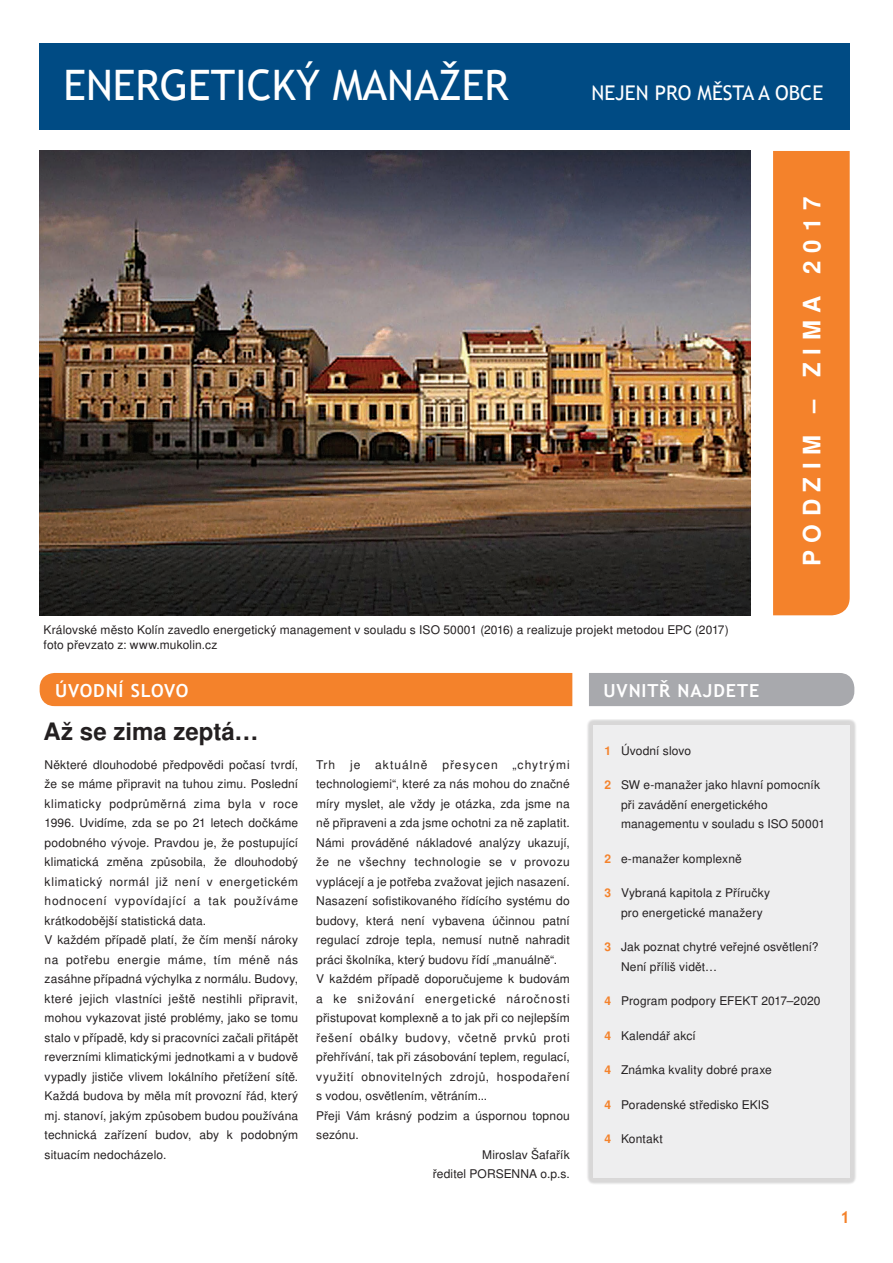
<style>
.page{position:relative;width:893px;height:1263px;background:#fff}
.page>*{position:absolute;margin:0;border:0;box-sizing:border-box;transform-origin:0 0}
.t1{font:42px "Trebuchet MS";color:#fff}
.t2{font:700 24px "Nimbus San L";letter-spacing:.32em;color:#fff}
.t3{font:700 24px "Nimbus San L";letter-spacing:.005em;color:#231f20}
.t4{font:20.25px "Trebuchet MS";color:#fff}
.t5{font:700 18px "Trebuchet MS";letter-spacing:.045em;color:#fff}
.t6{font:700 16.5px "Trebuchet MS";color:#f4822b}
.t7{font:12px/19.5px "Nimbus San L";letter-spacing:.015em;color:#231f20}
.t8{font:12px "Nimbus San L";letter-spacing:.055em;color:#231f20}
.t9{font:12px "Nimbus San L";letter-spacing:.07em;color:#231f20}
.t10{font:12px "Nimbus San L";letter-spacing:.04em;color:#231f20}
.t11{font:12px "Nimbus San L";letter-spacing:.08em;color:#231f20}
.s1{font-weight:700;color:#f4822b}
</style>
<div class="page">
<div style="left:40px;top:43px;width:810px;height:87px;background:#004b84"></div>
<img style="left:40px;top:151px;width:710px;height:464px">
<div style="left:773px;top:151px;width:77px;height:464px;background:#f4822b"></div>
<div style="left:589px;top:673px;width:265px;height:33px;background:#a8a9ad"></div>
<div style="left:587px;top:719px;width:270px;height:466px;background:#231f20;opacity:.18"></div>
<div style="left:594px;top:726px;width:256px;height:452px;background:#eeeeef"></div>
<div style="left:40px;top:673px;width:532px;height:33px;background:#f4822b"></div>
<h1 class="t1" style="left:64px;top:60px;width:447px">ENERGETICKÝ MANAŽER</h1>
<h3 class="t4" style="left:591px;top:81px;width:231px">NEJEN PRO MĚSTA A OBCE</h3>
<h2 class="t2" style="left:795px;top:566px;width:371px;rotate:-90deg">PODZIM – ZIMA 2017</h2>
<p class="t7" style="left:44px;top:622px;width:687px;line-height:15px">Královské město Kolín zavedlo energetický management v souladu s ISO 50001 (2016) a realizuje projekt metodou EPC (2017) foto převzato z: www.mukolin.cz</p>
<h3 class="t5" style="left:55px;top:679px;width:135px">ÚVODNÍ SLOVO</h3>
<h2 class="t3" style="left:44px;top:714px;width:217px">Až se zima zeptá…</h2>
<p class="t7" style="left:45px;top:754px;width:255px">Některé dlouhodobé předpovědi počasí tvrdí, že se máme připravit na tuhou zimu. Poslední klimaticky podprůměrná zima byla v roce 1996. Uvidíme, zda se po 21 letech dočkáme podobného vývoje. Pravdou je, že postupující klimatická změna způsobila, že dlouhodobý klimatický normál již není v energetickém hodnocení vypovídající a tak používáme krátkodobější statistická data.<br>V každém případě platí, že čím menší nároky na potřebu energie máme, tím méně nás zasáhne případná výchylka z normálu. Budovy, které jejich vlastníci ještě nestihli připravit, mohou vykazovat jisté problémy, jako se tomu stalo v případě, kdy si pracovníci začali přitápět reverzními klimatickými jednotkami a v budově vypadly jističe vlivem lokálního přetížení sítě.<br>Každá budova by měla mít provozní řád, který mj. stanoví, jakým způsobem budou používána technická zařízení budov, aby k podobným situacím nedocházelo.</p>
<p class="t11" style="left:316px;top:756px;width:255px">Trh je aktuálně přesycen „chytrými</p>
<p class="t7" style="left:316px;top:774px;width:255px">technologiemi“, které za nás mohou do značné</p>
<p class="t7" style="left:316px;top:793px;width:255px">míry myslet, ale vždy je otázka, zda jsme na</p>
<p class="t7" style="left:316px;top:813px;width:255px">ně připraveni a zda jsme ochotni za ně zaplatit.</p>
<p class="t7" style="left:316px;top:832px;width:255px">Námi prováděné nákladové analýzy ukazují,</p>
<p class="t10" style="left:316px;top:853px;width:255px">že ne všechny technologie se v provozu</p>
<p class="t7" style="left:316px;top:871px;width:255px">vyplácejí a je potřeba zvažovat jejich nasazení.</p>
<p class="t7" style="left:316px;top:891px;width:255px">Nasazení sofistikovaného řídícího systému do</p>
<p class="t7" style="left:316px;top:910px;width:255px">budovy, která není vybavena účinnou patní</p>
<p class="t7" style="left:316px;top:930px;width:255px">regulací zdroje tepla, nemusí nutně nahradit</p>
<p class="t7" style="left:316px;top:949px;width:242px">práci školníka, který budovu řídí „manuálně“.</p>
<p class="t7" style="left:316px;top:969px;width:255px">V každém případě doporučujeme k budovám</p>
<p class="t9" style="left:316px;top:990px;width:255px">a ke snižování energetické náročnosti</p>
<p class="t7" style="left:316px;top:1008px;width:255px">přistupovat komplexně a to jak při co nejlepším</p>
<p class="t8" style="left:316px;top:1029px;width:255px">řešení obálky budovy, včetně prvků proti</p>
<p class="t7" style="left:316px;top:1047px;width:255px">přehřívání, tak při zásobování teplem, regulací,</p>
<p class="t8" style="left:316px;top:1068px;width:255px">využití obnovitelných zdrojů, hospodaření</p>
<p class="t7" style="left:316px;top:1086px;width:173px">s vodou, osvětlením, větráním...</p>
<p class="t7" style="left:316px;top:1105px;width:255px">Přeji Vám krásný podzim a úspornou topnou</p>
<p class="t7" style="left:316px;top:1125px;width:44px">sezónu.</p>
<p class="t7" style="left:482px;top:1144px;width:89px">Miroslav Šafařík</p>
<p class="t7" style="left:433px;top:1164px;width:139px">ředitel PORSENNA o.p.s.</p>
<h3 class="t5" style="left:603px;top:679px;width:157px">UVNITŘ NAJDETE</h3>
<p class="t7" style="left:604px;top:740px;width:88px"><span class="s1">1</span> Úvodní slovo</p>
<p class="t7" style="left:621px;top:775px;width:206px;text-indent:-16px"><span class="s1">2</span> SW e-manažer jako hlavní pomocník při zavádění energetického managementu v souladu s ISO 50001</p>
<p class="t7" style="left:604px;top:848px;width:139px"><span class="s1">2</span> e-manažer komplexně</p>
<p class="t7" style="left:621px;top:883px;width:151px;text-indent:-16px"><span class="s1">3</span> Vybraná kapitola z Příručky pro energetické manažery</p>
<p class="t7" style="left:621px;top:937px;width:199px;text-indent:-16px"><span class="s1">3</span> Jak poznat chytré veřejné osvětlení?<br>Není příliš vidět…</p>
<p class="t7" style="left:604px;top:991px;width:217px"><span class="s1">4</span> Program podpory EFEKT 2017–2020</p>
<p class="t7" style="left:604px;top:1025px;width:93px"><span class="s1">4</span> Kalendář akcí</p>
<p class="t7" style="left:604px;top:1060px;width:169px"><span class="s1">4</span> Známka kvality dobré praxe</p>
<p class="t7" style="left:604px;top:1094px;width:166px"><span class="s1">4</span> Poradenské středisko EKIS</p>
<p class="t7" style="left:604px;top:1129px;width:60px"><span class="s1">4</span> Kontakt</p>
<h3 class="t6" style="left:840px;top:1207px;width:11px">1</h3>
</div>
